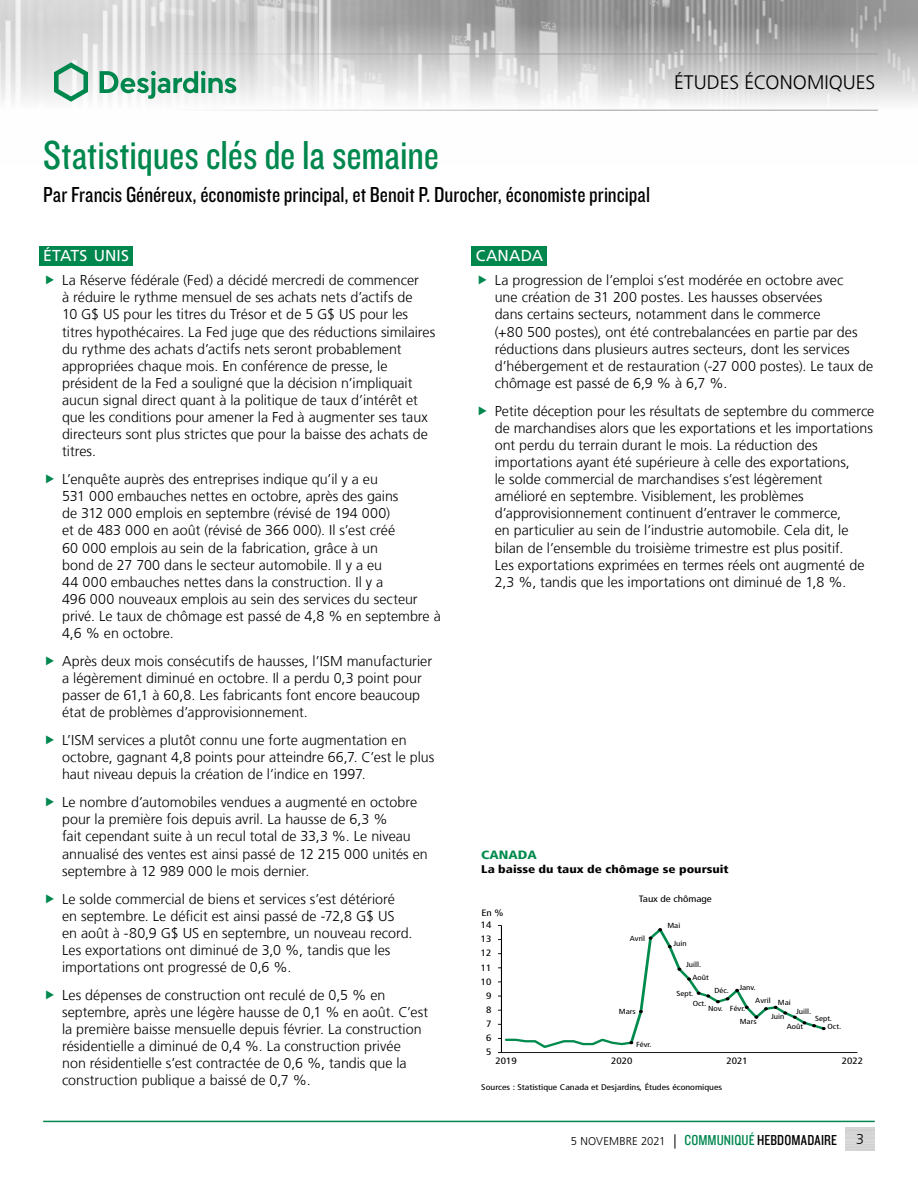
<style>
.page{position:relative;width:918px;height:1188px;background:#fff}
.page>*{position:absolute;margin:0;border:0;box-sizing:border-box;transform-origin:0 0}
.t1{font:42px "Knockout 29 Junior Ltweight";letter-spacing:-.005em;color:#00874e}
.t2{font:22.5px "Knockout 29 Junior Ltweight";color:#000}
.t3{font:300 19.5px "Frutiger LT";color:#000}
.t4{font:15.75px "Frutiger LT";letter-spacing:.01em;color:#fff}
.t5{font:300 14.25px/17.1px "Frutiger LT";color:#000}
.t6{font:900 condensed 12px "Frutiger LT";color:#008b4d;scale:1.2 1}
.t7{font:300 11.25px "Frutiger LT";letter-spacing:.01em;color:#000}
.t8{font:900 condensed 11.1px "Frutiger LT";color:#000;scale:1.2 1}
.t9{font:condensed 9.3px "Frutiger LT";color:#000;scale:1.2 1}
.t10{font:condensed 9.15px "Frutiger LT";color:#000;scale:1.2 1}
.t11{font:condensed 8.25px "Frutiger LT";color:#000;scale:1.2 1}
.t12{font:condensed 7.35px/13px "Frutiger LT";color:#000;scale:1.2 1}
.s1{font-size:14.25px}
.s2{font-family:"Knockout 29 Junior Ltweight";font-weight:400;font-size:15px;color:#00874e}
.s3{font-family:"Knockout 29 Junior Ltweight";font-weight:400;font-size:15px}
</style>
<div class="page">
<img style="left:0;top:0;width:918px;height:110px">
<hr style="left:0;top:54px;width:878px;height:1px;background:#9d9d9c">
<hr style="left:0;top:110px;width:878px;height:1px;background:#9d9d9c">
<svg style="left:54px;top:62px;width:34px;height:40px"></svg>
<svg style="left:100px;top:71px;width:136px;height:28px"></svg>
<hr style="left:43px;top:1121px;width:832px;height:1px;background:#00874e">
<div style="left:39px;top:246px;width:94px;height:19px;background:#00874e"></div>
<div style="left:472px;top:246px;width:75px;height:19px;background:#00874e"></div>
<hr style="left:501px;top:1052px;width:356px;height:1px;background:#000">
<svg style="left:498px;top:925px;width:329px;height:128px"></svg>
<h1 class="t1" style="left:43px;top:128px;width:397px">Statistiques clés de la semaine</h1>
<h2 class="t2" style="left:43px;top:180px;width:608px">Par Francis Généreux, économiste principal, et Benoit P. Durocher, économiste principal</h2>
<h3 class="t3" style="left:674px;top:72px;width:203px">ÉTUDES ÉCONOMIQUES</h3>
<p class="t4" style="left:43px;top:247px;width:87px">ÉTATS UNIS</p>
<p class="t4" style="left:476px;top:247px;width:69px">CANADA</p>
<p class="t5" style="left:495px;top:272px;width:380px">La progression de l’emploi s’est modérée en octobre avec<br>une création de 31 200 postes. Les hausses observées<br>dans certains secteurs, notamment dans le commerce<br>(+80 500 postes), ont été contrebalancées en partie par des réductions dans plusieurs autres secteurs, dont les services d’hébergement et de restauration (-27 000 postes). Le taux de chômage est passé de 6,9 % à 6,7 %.</p>
<p class="t5" style="left:495px;top:403px;width:381px">Petite déception pour les résultats de septembre du commerce de marchandises alors que les exportations et les importations ont perdu du terrain durant le mois. La réduction des importations ayant été supérieure à celle des exportations,<br>le solde commercial de marchandises s’est légèrement amélioré en septembre. Visiblement, les problèmes d’approvisionnement continuent d’entraver le commerce,<br>en particulier au sein de l’industrie automobile. Cela dit, le bilan de l’ensemble du troisième trimestre est plus positif.<br>Les exportations exprimées en termes réels ont augmenté de 2,3 %, tandis que les importations ont diminué de 1,8 %.</p>
<p class="t5" style="left:62px;top:272px;width:375px">La Réserve fédérale (Fed) a décidé mercredi de commencer<br>à réduire le rythme mensuel de ses achats nets d’actifs de<br>10 G$ US pour les titres du Trésor et de 5 G$ US pour les titres hypothécaires. La Fed juge que des réductions similaires du rythme des achats d’actifs nets seront probablement appropriées chaque mois. En conférence de presse, le président de la Fed a souligné que la décision n’impliquait aucun signal direct quant à la politique de taux d’intérêt et que les conditions pour amener la Fed à augmenter ses taux directeurs sont plus strictes que pour la baisse des achats de titres.</p>
<p class="t5" style="left:62px;top:471px;width:380px">L’enquête auprès des entreprises indique qu’il y a eu<br>531 000 embauches nettes en octobre, après des gains<br>de 312 000 emplois en septembre (révisé de 194 000)<br>et de 483 000 en août (révisé de 366 000). Il s’est créé<br>60 000 emplois au sein de la fabrication, grâce à un<br>bond de 27 700 dans le secteur automobile. Il y a eu<br>44 000 embauches nettes dans la construction. Il y a<br>496 000 nouveaux emplois au sein des services du secteur privé. Le taux de chômage est passé de 4,8 % en septembre à 4,6 % en octobre.</p>
<p class="t5" style="left:62px;top:653px;width:372px">Après deux mois consécutifs de hausses, l’ISM manufacturier a légèrement diminué en octobre. Il a perdu 0,3 point pour passer de 61,1 à 60,8. Les fabricants font encore beaucoup état de problèmes d’approvisionnement.</p>
<p class="t5" style="left:62px;top:732px;width:374px">L’ISM services a plutôt connu une forte augmentation en octobre, gagnant 4,8 points pour atteindre 66,7. C’est le plus haut niveau depuis la création de l’indice en 1997.</p>
<p class="t5" style="left:62px;top:794px;width:367px">Le nombre d’automobiles vendues a augmenté en octobre pour la première fois depuis avril. La hausse de 6,3 %<br>fait cependant suite à un recul total de 33,3 %. Le niveau annualisé des ventes est ainsi passé de 12 215 000 unités en septembre à 12 989 000 le mois dernier.</p>
<p class="t5" style="left:62px;top:890px;width:352px">Le solde commercial de biens et services s’est détérioré en septembre. Le déficit est ainsi passé de -72,8 G$ US en août à -80,9 G$ US en septembre, un nouveau record.<br>Les exportations ont diminué de 3,0 %, tandis que les importations ont progressé de 0,6 %.</p>
<p class="t5" style="left:62px;top:987px;width:368px">Les dépenses de construction ont reculé de 0,5 % en septembre, après une légère hausse de 0,1 % en août. C’est la première baisse mensuelle depuis février. La construction résidentielle a diminué de 0,4 %. La construction privée<br>non résidentielle s’est contractée de 0,6 %, tandis que la construction publique a baissé de 0,7 %.</p>
<p class="t6" style="left:481px;top:848px;width:48px">CANADA</p>
<p class="t8" style="left:481px;top:862px;width:208px">La baisse du taux de chômage se poursuit</p>
<p class="t10" style="left:639px;top:894px;width:62px">Taux de chômage</p>
<p class="t10" style="left:481px;top:908px;width:20px">En %</p>
<p class="t9" style="left:481px;top:920px;width:10px">14</p>
<p class="t12" style="left:667px;top:919px;width:12px">Mai</p>
<p class="t12" style="left:673px;top:937px;width:13px">Juin</p>
<p class="t12" style="left:630px;top:932px;width:14px">Avril</p>
<p class="t10" style="left:481px;top:934px;width:10px">13</p>
<p class="t10" style="left:481px;top:948px;width:10px">12</p>
<p class="t12" style="left:693px;top:958px;width:15px;text-indent:-6px">Juill.<br>Août</p>
<p class="t12" style="left:693px;top:988px;width:13px;line-height:9.8px;text-indent:-16px">Sept.<br>Oct.</p>
<p class="t10" style="left:481px;top:962px;width:10px">11</p>
<p class="t10" style="left:481px;top:976px;width:10px">10</p>
<p class="t12" style="left:739px;top:981px;width:15px">Janv.</p>
<p class="t12" style="left:740px;top:1002px;width:16px;text-indent:-10px">Févr.<br>Mars</p>
<p class="t12" style="left:771px;top:993px;width:18px;line-height:15.8px;text-indent:-16px">Avril Mai<br>Juin</p>
<p class="t12" style="left:714px;top:984px;width:14px">Déc.</p>
<p class="t10" style="left:486px;top:990px;width:6px">9</p>
<p class="t12" style="left:708px;top:1002px;width:14px">Nov.</p>
<p class="t10" style="left:486px;top:1004px;width:6px">8</p>
<p class="t12" style="left:787px;top:1004px;width:22px;line-height:15.3px;text-indent:9px">Juill.<br>Août</p>
<p class="t12" style="left:828px;top:1015px;width:13px;line-height:7.9px;text-indent:-12px">Sept.<br>Oct.</p>
<p class="t12" style="left:619px;top:1005px;width:16px">Mars</p>
<p class="t10" style="left:486px;top:1019px;width:6px">7</p>
<p class="t9" style="left:486px;top:1033px;width:6px">6</p>
<p class="t12" style="left:636px;top:1038px;width:14px">Févr.</p>
<p class="t10" style="left:486px;top:1047px;width:6px">5</p>
<p class="t10" style="left:496px;top:1056px;width:19px">2019</p>
<p class="t10" style="left:611px;top:1056px;width:19px">2020</p>
<p class="t10" style="left:727px;top:1056px;width:19px">2021</p>
<p class="t10" style="left:842px;top:1056px;width:19px">2022</p>
<p class="t11" style="left:481px;top:1082px;width:202px">Sources : Statistique Canada et Desjardins, Études économiques</p>
<p class="t7" style="left:571px;top:1135px;width:268px">5 NOVEMBRE 2021 <span class="s1">|</span> <span class="s2">COMMUNIQUÉ</span> <span class="s3">HEBDOMADAIRE</span></p>
<p class="t5" style="left:856px;top:1131px;width:9px">3</p>
</div>
